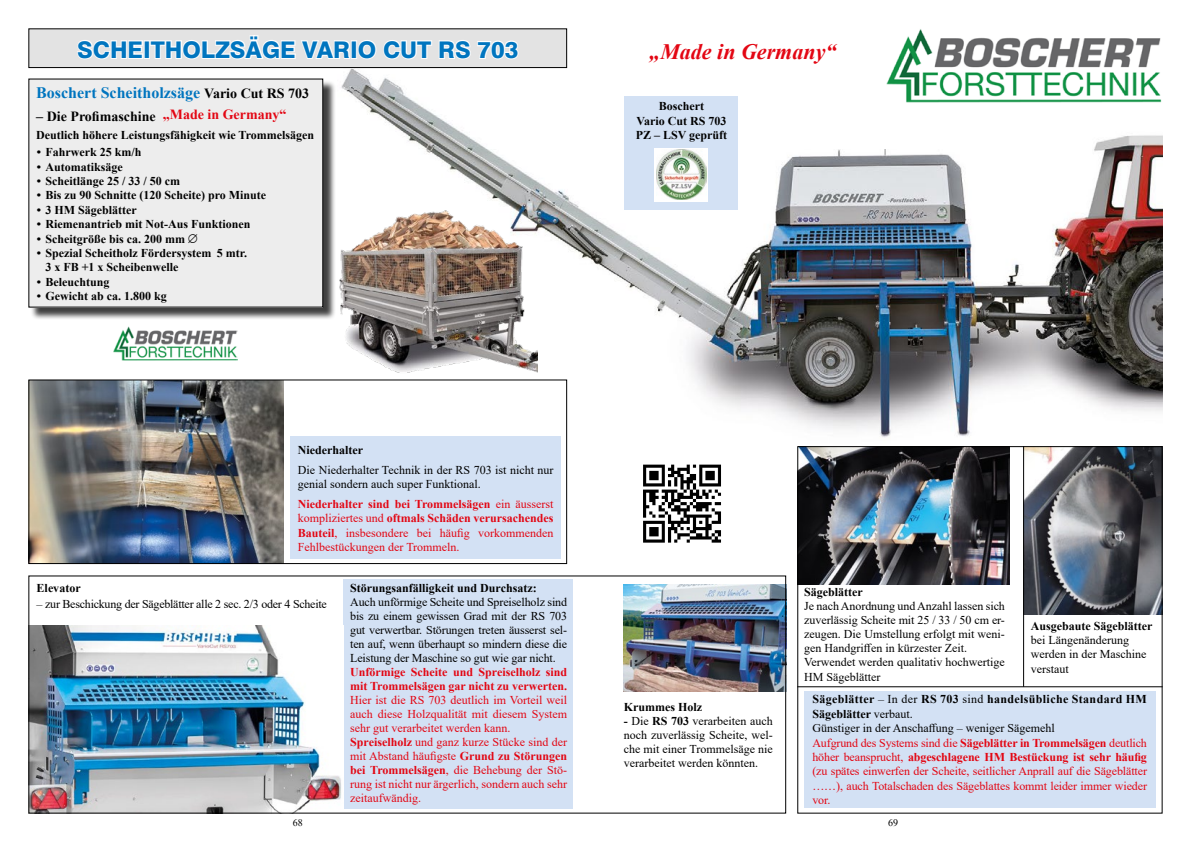
<style>
.page{position:relative;width:1191px;height:842px;background:#fff}
.page>*{position:absolute;margin:0;border:0;box-sizing:border-box;transform-origin:0 0}
.t1{font:800 23px "Swiss 721 BT";color:#0075bf}
.t2{font:italic 700 22px "Times New Roman";color:#e30613}
.t3{font:700 16px "Times New Roman";color:#0075bf}
.t4{font:700 14px "Times New Roman";color:#000}
.t5{font:12px/14.4px "Times New Roman";color:#e30613}
.t6{font:12px/14px "Times New Roman";color:#000}
.t7{font:700 12px/14.4px "Times New Roman";color:#000}
.t8{font:700 12px/14px "Times New Roman";color:#e30613}
.t9{font:12px "Times New Roman";letter-spacing:-.02em;color:#000}
.t10{font:10px "Times New Roman";color:#000}
.s1{font-size:14px;color:#000}
.s2{color:#e30613}
.s3{font-weight:700}
.s4{font-weight:700;color:#000}
.s5{color:#000}
</style>
<div class="page">
<img style="left:290px;top:53px;width:872px;height:446px">
<div style="left:343px;top:579px;width:230px;height:230px;background:#d3e1f4"></div>
<div style="left:29px;top:29px;width:537px;height:39px;background:#e3e3e3"></div>
<div style="left:28px;top:28px;width:539px;height:40px;border:1px solid #000"></div>
<svg style="left:76px;top:28px;width:275px;height:64px"></svg>
<div style="left:351px;top:40px;width:6px;height:19px;border:2px solid #fff"></div>
<svg style="left:357px;top:28px;width:163px;height:64px"></svg>
<img style="left:624px;top:584px;width:160px;height:107px">
<img style="left:30px;top:625px;width:311px;height:187px">
<div style="left:804px;top:691px;width:351px;height:116px;background:#d3e1f4"></div>
<img style="left:1024px;top:448px;width:136px;height:166px">
<img style="left:799px;top:448px;width:210px;height:136px">
<div style="left:30px;top:80px;width:305px;height:240px;background:#000;opacity:.75"></div>
<div style="left:29px;top:79px;width:294px;height:228px;background:#ededed"></div>
<img style="left:30px;top:381px;width:254px;height:181px">
<div style="left:290px;top:437px;width:270px;height:122px;background:#d3e1f4"></div>
<div style="left:28px;top:379px;width:539px;height:185px;border:1px solid #000"></div>
<img style="left:636px;top:459px;width:91px;height:84px">
<img style="left:886px;top:29px;width:276px;height:77px">
<div style="left:797px;top:446px;width:365px;height:368px;border:1px solid #000"></div>
<img style="left:332px;top:203px;width:205px;height:176px">
<img style="left:113px;top:326px;width:125px;height:35px">
<hr style="left:797px;top:686px;width:365px;height:1px;background:#000">
<hr style="left:1023px;top:446px;width:1px;height:241px;background:#000">
<div style="left:624px;top:96px;width:114px;height:114px;background:#d3e1f4"></div>
<svg style="left:655px;top:148px;width:53px;height:53px"></svg>
<img style="left:656px;top:150px;width:50px;height:49px">
<h1 class="t1" style="left:77px;top:36px;width:442px">SCHEITHOLZSÄGE VARIO CUT RS 703</h1>
<h3 class="t3" style="left:36px;top:81px;width:274px">Boschert Scheitholzsäge <span class="s1">Vario Cut RS 703</span></h3>
<p class="t4" style="left:36px;top:106px;width:252px">– Die Profimaschine <span class="s2">„Made in Germany“</span></p>
<p class="t7" style="left:36px;top:127px;width:279px">Deutlich höhere Leistungsfähigkeit wie Trommelsägen</p>
<p class="t7" style="left:37px;top:145px;width:106px">• Fahrwerk 25 km/h</p>
<p class="t7" style="left:37px;top:159px;width:87px">• Automatiksäge</p>
<p class="t7" style="left:37px;top:173px;width:145px">• Scheitlänge 25 / 33 / 50 cm</p>
<p class="t7" style="left:37px;top:188px;width:231px">• Bis zu 90 Schnitte (120 Scheite) pro Minute</p>
<p class="t7" style="left:37px;top:202px;width:101px">• 3 HM Sägeblätter</p>
<p class="t7" style="left:37px;top:217px;width:215px">• Riemenantrieb mit Not-Aus Funktionen</p>
<p class="t7" style="left:37px;top:231px;width:150px">• Scheitgröße bis ca. 200 mm</p>
<p class="t7" style="left:45px;top:245px;width:203px;text-indent:-9px">• Spezial Scheitholz Fördersystem 5 mtr.<br>3 x FB +1 x Scheibenwelle</p>
<p class="t7" style="left:37px;top:274px;width:74px">• Beleuchtung</p>
<p class="t7" style="left:37px;top:289px;width:131px">• Gewicht ab ca. 1.800 kg</p>
<h2 class="t2" style="left:649px;top:36px;width:188px">„Made in Germany“</h2>
<p class="t7" style="left:635px;top:99px;width:93px;text-align:center">Boschert<br>Vario Cut RS 703<br>PZ – LSV geprüft</p>
<p class="t7" style="left:298px;top:443px;width:67px">Niederhalter</p>
<p class="t6" style="left:298px;top:462px;width:257px;line-height:14.4px">Die Niederhalter Technik in der RS 703 ist nicht nur genial sondern auch super Funktional.</p>
<p class="t5" style="left:298px;top:496px;width:257px;text-align:justify"><span class="s3">Niederhalter sind bei Trommelsägen</span> ein äusserst kompliziertes und <span class="s3">oftmals Schäden verursachendes Bauteil</span>, insbesondere bei häufig vorkommenden Fehlbestückungen der Trommeln.</p>
<p class="t7" style="left:37px;top:580px;width:45px">Elevator</p>
<p class="t9" style="left:37px;top:595px;width:292px">– zur Beschickung der Sägeblätter alle 2 sec. 2/3 oder 4 Scheite</p>
<p class="t7" style="left:350px;top:581px;width:188px">Störungsanfälligkeit und Durchsatz:</p>
<p class="t6" style="left:350px;top:595px;width:218px;text-align:justify">Auch unförmige Scheite und Spreiselholz sind bis zu einem gewissen Grad mit der RS 703 gut verwertbar. Störungen treten äusserst sel&shy;ten auf, wenn überhaupt so mindern diese die Leistung der Maschine so gut wie gar nicht.</p>
<p class="t8" style="left:350px;top:665px;width:218px">Unförmige Scheite und Spreiselholz sind mit Trommelsägen gar nicht zu verwerten.</p>
<p class="t5" style="left:350px;top:693px;width:218px;line-height:14px">Hier ist die RS 703 deutlich im Vorteil weil auch diese Holzqualität mit diesem System sehr gut verarbeitet werden kann.<br><span class="s3">Spreiselholz</span> und ganz kurze Stücke sind der mit Abstand häufigste <span class="s3">Grund zu Störungen bei Trommelsägen</span>, die Behebung der Stö&shy;rung ist nicht nur ärgerlich, sondern auch sehr zeitaufwändig.</p>
<p class="t7" style="left:624px;top:699px;width:80px">Krummes Holz</p>
<p class="t6" style="left:624px;top:713px;width:150px;text-align:justify"><span class="s3">-</span> Die <span class="s3">RS 703</span> verarbeiten auch noch zuverlässig Scheite, wel&shy;che mit einer Trommelsäge nie verarbeitet werden könnten.</p>
<p class="t7" style="left:804px;top:585px;width:60px">Sägeblätter</p>
<p class="t6" style="left:804px;top:599px;width:202px">Je nach Anordnung und Anzahl lassen sich zuverlässig Scheite mit 25 / 33 / 50 cm er&shy;zeugen. Die Umstellung erfolgt mit weni&shy;gen Handgriffen in kürzester Zeit.<br>Verwendet werden qualitativ hochwertige HM Sägeblätter</p>
<p class="t7" style="left:1030px;top:618px;width:123px">Ausgebaute Sägeblätter</p>
<p class="t6" style="left:1030px;top:632px;width:117px;line-height:14.4px">bei Längenänderung werden in der Maschine verstaut</p>
<p class="t5" style="left:812px;top:692px;width:336px"><span class="s4">Sägeblätter</span> <span class="s5">– In der</span> <span class="s4">RS 703</span> <span class="s5">sind</span> <span class="s4">handelsübliche Standard HM Sägeblätter</span> <span class="s5">verbaut.<br>Günstiger in der Anschaffung – weniger Sägemehl<br></span>Aufgrund des Systems sind die <span class="s3">Sägeblätter in Trommelsägen</span> deutlich höher beansprucht, <span class="s3">abgeschlagene HM Bestückung ist sehr häufig </span>(zu spätes einwerfen der Scheite, seitlicher Anprall auf die Sägeblätter ……), auch Totalschaden des Sägeblattes kommt leider immer wieder vor.</p>
<p class="t10" style="left:293px;top:816px;width:11px">68</p>
<p class="t10" style="left:888px;top:816px;width:11px">69</p>
</div>
